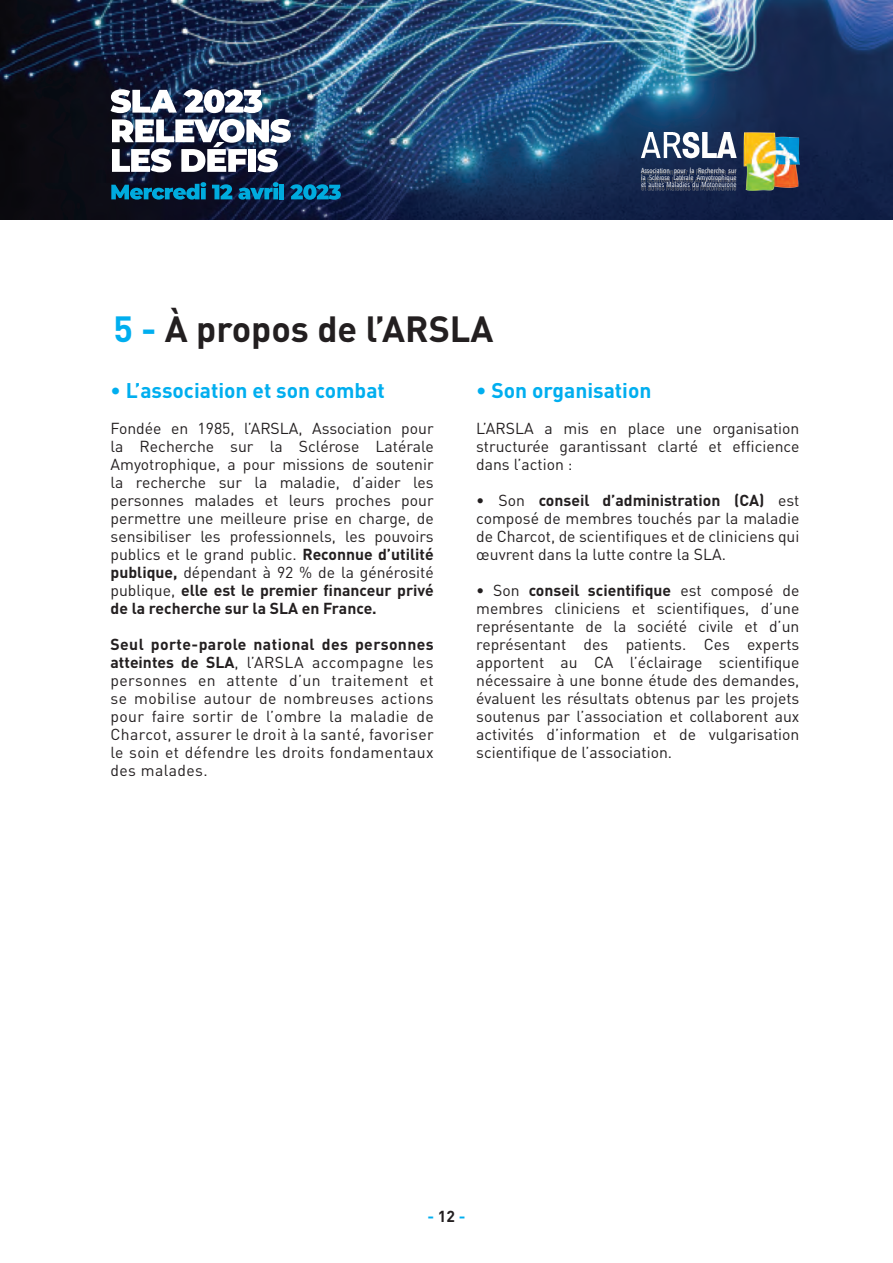
<style>
.page{position:relative;width:893px;height:1263px;background:#fff}
.page>*{position:absolute;margin:0;border:0;box-sizing:border-box;transform-origin:0 0}
.t1{font:700 36px "DIN";color:#231f20}
.t2{font:700 21px "DIN";color:#00aeef}
.t3{font:15.75px/18px "DIN";color:#231f20;text-align:justify}
.t4{font:700 15.75px "DIN";color:#00aeef}
.t5{font:7.2px "Avenir Next Condensed";color:#fff}
.s1{color:#00aeef}
.s2{font-weight:700}
.s3{color:#231f20}
</style>
<div class="page">
<img style="left:0;top:0;width:892px;height:219px">
<img style="left:641px;top:133px;width:159px;height:59px">
<svg style="left:111px;top:89px;width:66px;height:24px"></svg>
<svg style="left:184px;top:89px;width:78px;height:24px"></svg>
<svg style="left:112px;top:119px;width:179px;height:53px"></svg>
<svg style="left:111px;top:182px;width:95px;height:18px;background:#055c7e"></svg>
<svg style="left:212px;top:184px;width:20px;height:15px"></svg>
<svg style="left:238px;top:182px;width:41px;height:18px"></svg>
<hr style="left:280px;top:184px;width:4px;height:15px;background:#00abde">
<svg style="left:290px;top:184px;width:51px;height:16px"></svg>
<hr style="left:892px;top:0;width:1px;height:219px;background:#231f20">
<p class="t5" style="left:641px;top:164px;width:97px">Association pour la Recherche sur</p>
<p class="t5" style="left:641px;top:171px;width:97px">la Sclérose Latérale Amyotrophique</p>
<p class="t5" style="left:641px;top:178px;width:97px">et autres Maladies du Motoneurone</p>
<p class="t1" style="left:113px;top:305px;width:382px"><span class="s1">5 -</span> À propos de l’ARSLA</p>
<p class="t2" style="left:111px;top:377px;width:276px">• L’association et son combat</p>
<p class="t3" style="left:111px;top:419px;width:325px">Fondée en 1985, l’ARSLA, Association pour la Recherche sur la Sclérose Latérale Amyotrophique, a pour missions de soutenir la recherche sur la maladie, d’aider les personnes malades et leurs proches pour permettre une meilleure prise en charge, de sensibiliser les professionnels, les pouvoirs publics et le grand public. <span class="s2">Reconnue d’utilité publique,</span> dépendant à 92 % de la générosité publique, <span class="s2">elle est le premier financeur privé de la recherche sur la SLA en France.</span></p>
<p class="t3" style="left:111px;top:635px;width:325px"><span class="s2">Seul porte-parole national des personnes atteintes de SLA</span>, l’ARSLA accompagne les personnes en attente d’un traitement et se mobilise autour de nombreuses actions pour faire sortir de l’ombre la maladie de Charcot, assurer le droit à la santé, favoriser le soin et défendre les droits fondamentaux des malades.</p>
<p class="t2" style="left:476px;top:376px;width:177px">• Son organisation</p>
<p class="t3" style="left:476px;top:419px;width:325px">L’ARSLA a mis en place une organisation structurée garantissant clarté et efficience dans l’action :</p>
<p class="t3" style="left:476px;top:491px;width:325px">• Son <span class="s2">conseil d’administration (CA)</span> est composé de membres touchés par la maladie de Charcot, de scientifiques et de cliniciens qui œuvrent dans la lutte contre la SLA.</p>
<p class="t3" style="left:476px;top:581px;width:325px">• Son <span class="s2">conseil scientifique</span> est composé de membres cliniciens et scientifiques, d’une représentante de la société civile et d’un représentant des patients. Ces experts apportent au CA l’éclairage scientifique nécessaire à une bonne étude des demandes, évaluent les résultats obtenus par les projets soutenus par l’association et collaborent aux activités d’information et de vulgarisation scientifique de l’association.</p>
<p class="t4" style="left:428px;top:1206px;width:39px">- <span class="s3">12</span> -</p>
</div>
